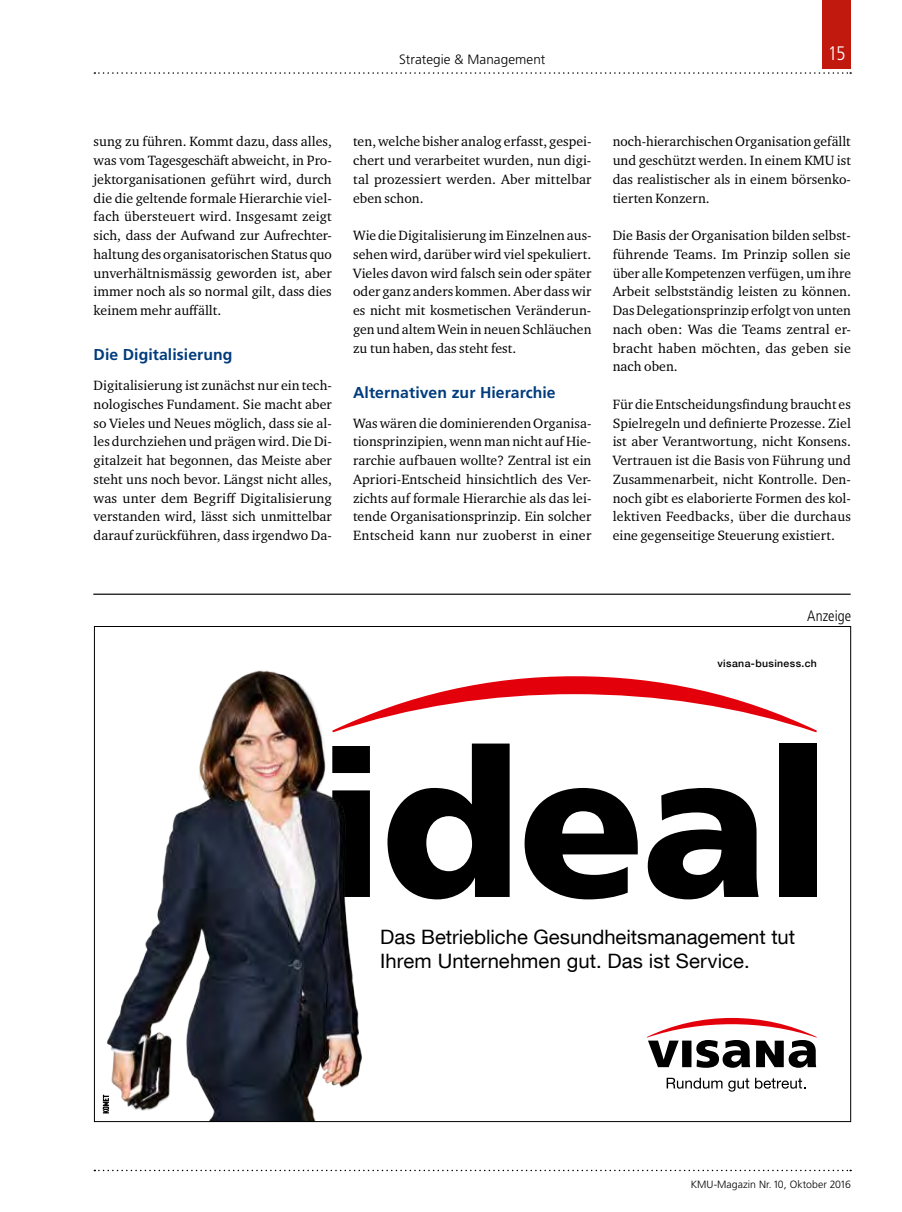
<style>
.page{position:relative;width:902px;height:1212px;background:#fff}
.page>*{position:absolute;margin:0;border:0;box-sizing:border-box;transform-origin:0 0}
.t1{font:900 204.45px "Frutiger LT Std";letter-spacing:-.025em;color:#000}
.t2{font:19.8px/23.5px "Helvetica Neue LT Com";color:#000}
.t3{font:300 condensed 19.5px "Frutiger LT Std";color:#fff}
.t4{font:700 15.75px "Frutiger LT Std";letter-spacing:.005em;color:#003b7c}
.t5{font:300 condensed 15px "Frutiger LT Std";letter-spacing:.005em;color:#000}
.t6{font:13.8px/18.8px "Charter ITC Std";letter-spacing:.005em;color:#000;text-align:justify}
.t7{font:300 13.5px "Frutiger LT Std";letter-spacing:.005em;color:#000}
.t8{font:300 10.5px "Frutiger LT Std";letter-spacing:.005em;color:#000}
.t9{font:500 10.35px "Helvetica Neue LT Com";letter-spacing:.035em;color:#000}
</style>
<div class="page">
<svg style="left:94px;top:72px;width:757px;height:2px"></svg>
<svg style="left:94px;top:1170px;width:757px;height:1px"></svg>
<div style="left:822px;top:0;width:28px;height:68px;background:#c1190e"></div>
<svg style="left:378px;top:676px;width:438px;height:56px"></svg>
<img style="left:102px;top:670px;width:276px;height:450px">
<svg style="left:666px;top:1078px;width:56px;height:10px"></svg>
<svg style="left:728px;top:1078px;width:21px;height:13px"></svg>
<svg style="left:755px;top:1078px;width:50px;height:10px"></svg>
<svg style="left:647px;top:1018px;width:169px;height:50px"></svg>
<svg style="left:103px;top:1095px;width:6px;height:18px"></svg>
<hr style="left:93px;top:594px;width:757px;height:1px;background:#000">
<p class="t7" style="left:399px;top:51px;width:148px">Strategie &amp; Management</p>
<h3 class="t3" style="left:827px;top:42px;width:19px">15</h3>
<p class="t6" style="left:94px;top:132px;width:240px">sung zu führen. Kommt dazu, dass alles, was vom Tagesgeschäft abweicht, in Pro&shy;jektorganisationen geführt wird, durch die die geltende formale Hierarchie viel&shy;fach übersteuert wird. Insgesamt zeigt sich, dass der Aufwand zur Aufrechter&shy;haltung des organisatorischen Status quo unverhältnismässig geworden ist, aber immer noch als so normal gilt, dass dies keinem mehr auffällt.</p>
<p class="t4" style="left:94px;top:345px;width:140px">Die Digitalisierung</p>
<p class="t6" style="left:94px;top:376px;width:240px">Digitalisierung ist zunächst nur ein tech&shy;nologisches Fundament. Sie macht aber so Vieles und Neues möglich, dass sie al&shy;les durchziehen und prägen wird. Die Di&shy;gitalzeit hat begonnen, das Meiste aber steht uns noch bevor. Längst nicht alles, was unter dem Begriff Digitalisierung verstanden wird, lässt sich unmittelbar darauf zurückführen, dass irgendwo Da-</p>
<p class="t6" style="left:353px;top:132px;width:240px">ten, welche bisher analog erfasst, gespei&shy;chert und verarbeitet wurden, nun digi&shy;tal prozessiert werden. Aber mittelbar eben schon.</p>
<p class="t6" style="left:353px;top:226px;width:240px">Wie die Digitalisierung im Einzelnen aus&shy;sehen wird, darüber wird viel spekuliert.<br>Vieles davon wird falsch sein oder später oder ganz anders kommen. Aber dass wir es nicht mit kosmetischen Veränderun&shy;gen und altem Wein in neuen Schläuchen zu tun haben, das steht fest.</p>
<p class="t4" style="left:353px;top:383px;width:204px">Alternativen zur Hierarchie</p>
<p class="t6" style="left:353px;top:413px;width:240px">Was wären die dominierenden Organisa&shy;tionsprinzipien, wenn man nicht auf Hie&shy;rarchie aufbauen wollte? Zentral ist ein Apriori-Entscheid hinsichtlich des Ver&shy;zichts auf formale Hierarchie als das lei&shy;tende Organisationsprinzip. Ein solcher Entscheid kann nur zuoberst in einer</p>
<p class="t6" style="left:612px;top:132px;width:240px">noch-hierarchischen Organisation gefällt und geschützt werden. In einem KMU ist das realistischer als in einem börsenko&shy;tierten Konzern.</p>
<p class="t6" style="left:612px;top:226px;width:240px">Die Basis der Organisation bilden selbst&shy;führende Teams. Im Prinzip sollen sie über alle Kompetenzen verfügen, um ihre Arbeit selbstständig leisten zu können.<br>Das Delegationsprinzip erfolgt von unten nach oben: Was die Teams zentral er&shy;bracht haben möchten, das geben sie nach oben.</p>
<p class="t6" style="left:612px;top:394px;width:240px">Für die Entscheidungsfindung braucht es Spielregeln und definierte Prozesse. Ziel ist aber Verantwortung, nicht Konsens.<br>Vertrauen ist die Basis von Führung und Zusammenarbeit, nicht Kontrolle. Den&shy;noch gibt es elaborierte Formen des kol&shy;lektiven Feedbacks, über die durchaus eine gegenseitige Steuerung existiert.</p>
<p class="t5" style="left:807px;top:607px;width:45px">Anzeige</p>
<p class="t9" style="left:717px;top:657px;width:101px">visana-business.ch</p>
<h1 class="t1" style="left:316px;top:702px;width:518px">ideal</h1>
<h2 class="t2" style="left:380px;top:925px;width:416px">Das Betriebliche Gesundheitsmanagement tut<br>Ihrem Unternehmen gut. Das ist Service.</h2>
<p class="t8" style="left:690px;top:1178px;width:162px">KMU-Magazin Nr. 10, Oktober 2016</p>
</div>
